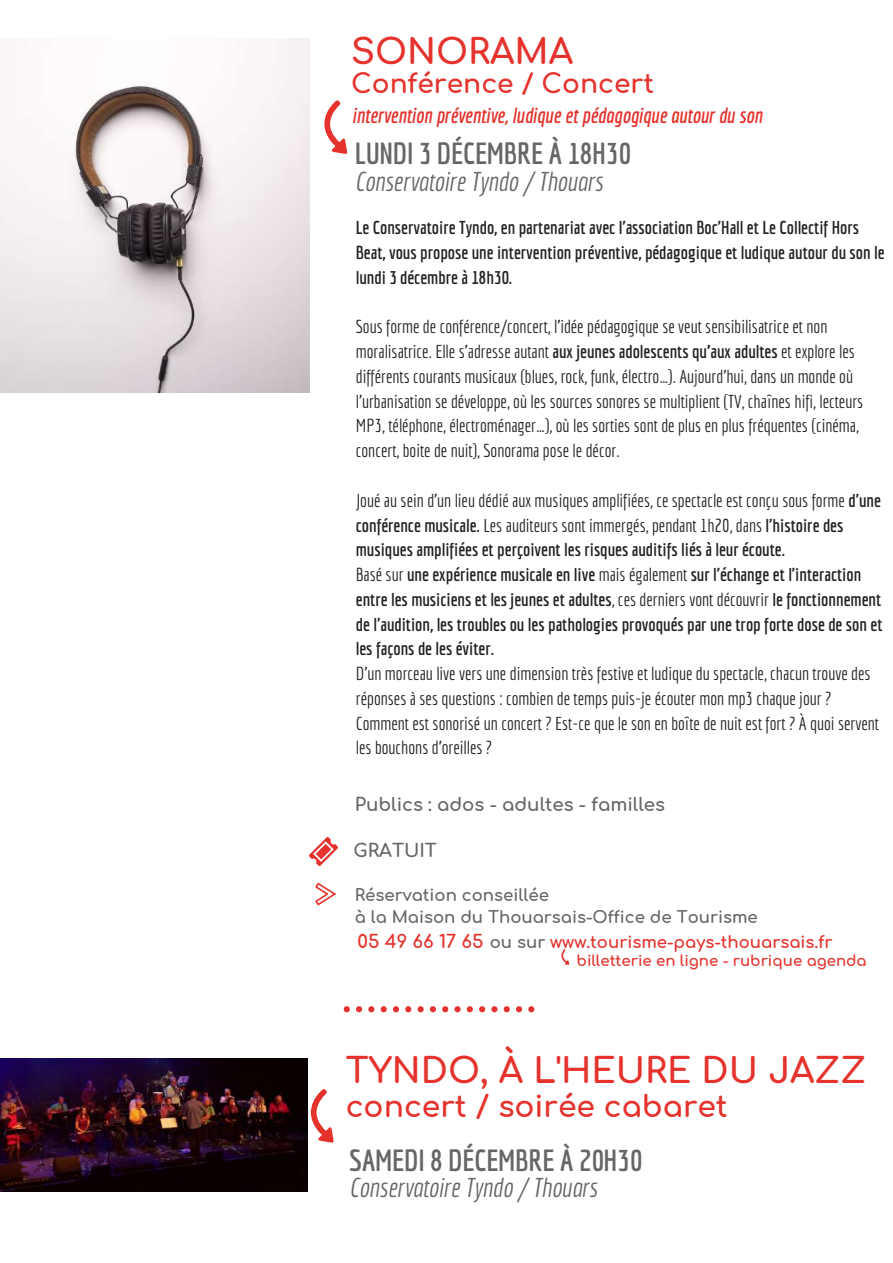
<style>
.page{position:relative;width:893px;height:1263px;background:#fff}
.page>*{position:absolute;margin:0;border:0;box-sizing:border-box;transform-origin:0 0}
.t1{font:700 34.8px "Comfortaa";color:#e5322c}
.t2{font:700 29.85px "Economica";color:#666}
.t3{font:700 29.85px "Comfortaa";color:#e5322c}
.t4{font:italic 26.55px "Economica";color:#666}
.t5{font:700 26.55px "Comfortaa";color:#e5322c}
.t6{font:italic 700 21.45px "Economica";color:#e5322c}
.t7{font:18.15px/24.8px "Economica";color:#222}
.t8{font:700 18.15px/24.8px "Economica";color:#222}
.t9{font:700 18.15px "Comfortaa";color:#666}
.t10{font:700 16.5px/22.5px "Comfortaa";color:#666}
.t11{font:700 16.5px "Comfortaa";color:#e5322c}
.t12{font:700 14.85px "Comfortaa";color:#e5322c}
.s1{font-weight:700}
.s2{font-weight:400}
.s3{font-size:18.15px}
.s4{color:#666}
</style>
<div class="page">
<svg style="left:309px;top:99px;width:39px;height:61px"></svg>
<svg style="left:561px;top:949px;width:9px;height:16px"></svg>
<svg style="left:405px;top:1006px;width:6px;height:6px"></svg>
<svg style="left:418px;top:1006px;width:6px;height:6px"></svg>
<svg style="left:393px;top:1006px;width:6px;height:6px"></svg>
<svg style="left:442px;top:1006px;width:6px;height:6px"></svg>
<svg style="left:344px;top:1006px;width:6px;height:6px"></svg>
<div style="left:454px;top:1006px;width:7px;height:6px;background:#e5322c;border-radius:50%"></div>
<svg style="left:356px;top:1006px;width:6px;height:6px"></svg>
<svg style="left:368px;top:1006px;width:6px;height:6px"></svg>
<svg style="left:381px;top:1006px;width:6px;height:6px"></svg>
<svg style="left:430px;top:1006px;width:6px;height:6px"></svg>
<svg style="left:528px;top:1006px;width:6px;height:6px"></svg>
<svg style="left:516px;top:1006px;width:6px;height:6px"></svg>
<svg style="left:479px;top:1006px;width:6px;height:6px"></svg>
<svg style="left:491px;top:1006px;width:6px;height:6px"></svg>
<svg style="left:467px;top:1006px;width:6px;height:6px"></svg>
<svg style="left:504px;top:1006px;width:6px;height:6px"></svg>
<img style="left:310px;top:838px;width:28px;height:28px">
<svg style="left:315px;top:883px;width:21px;height:22px"></svg>
<img style="left:0;top:39px;width:309px;height:353px">
<svg style="left:307px;top:1088px;width:27px;height:60px"></svg>
<img style="left:0;top:1058px;width:307px;height:133px">
<h1 class="t1" style="left:351px;top:34px;width:223px">SONORAMA</h1>
<h3 class="t5" style="left:351px;top:70px;width:304px">Conférence / Concert</h3>
<p class="t6" style="left:352px;top:102px;width:412px">intervention préventive, ludique et pédagogique autour du son</p>
<h2 class="t2" style="left:355px;top:136px;width:277px">LUNDI 3 DÉCEMBRE À 18H30</h2>
<h3 class="t4" style="left:355px;top:166px;width:250px">Conservatoire Tyndo / Thouars</h3>
<p class="t8" style="left:356px;top:215px;width:530px">Le Conservatoire Tyndo, en partenariat avec l'association Boc'Hall et Le Collectif Hors<br>Beat, vous propose une intervention préventive, pédagogique et ludique autour du son le lundi 3 décembre à 18h30.</p>
<p class="t7" style="left:356px;top:314px;width:509px">Sous forme de conférence/concert, l'idée pédagogique se veut sensibilisatrice et non moralisatrice. Elle s’adresse autant <span class="s1">aux jeunes adolescents qu’aux adultes</span> et explore les différents courants musicaux (blues, rock, funk, électro…). Aujourd’hui, dans un monde où l’urbanisation se développe, où les sources sonores se multiplient (TV, chaînes hifi, lecteurs MP3, téléphone, électroménager…), où les sorties sont de plus en plus fréquentes (cinéma, concert, boite de nuit), Sonorama pose le décor.</p>
<p class="t8" style="left:356px;top:488px;width:528px"><span class="s2">Joué au sein d'un lieu dédié aux musiques amplifiées, ce spectacle est conçu sous forme</span> d'une conférence musicale. <span class="s2">Les auditeurs sont immergés, pendant 1h20, dans</span> l'histoire des musiques amplifiées et perçoivent les risques auditifs liés à leur écoute.<br><span class="s2">Basé sur</span> une expérience musicale en live <span class="s2">mais également</span> sur l'échange et l'interaction entre les musiciens et les jeunes et adultes<span class="s2">, ces derniers vont découvrir</span> le fonctionnement de l'audition, les troubles ou les pathologies provoqués par une trop forte dose de son et les façons de les éviter.</p>
<p class="t7" style="left:356px;top:661px;width:525px">D'un morceau live vers une dimension très festive et ludique du spectacle, chacun trouve des réponses à ses questions : combien de temps puis-je écouter mon mp3 chaque jour ?<br>Comment est sonorisé un concert ? Est-ce que le son en boîte de nuit est fort ? À quoi servent les bouchons d'oreilles ?</p>
<p class="t9" style="left:355px;top:795px;width:312px">Publics : ados - adultes - familles</p>
<p class="t9" style="left:354px;top:841px;width:85px">GRATUIT</p>
<p class="t10" style="left:355px;top:884px;width:405px">Réservation conseillée<br>à la Maison du Thouarsais-Office de Tourisme</p>
<p class="t11" style="left:358px;top:934px;width:476px"><span class="s3">05 49 66 17 65</span> <span class="s4">ou sur</span> www.tourisme-pays-thouarsais.fr</p>
<p class="t12" style="left:576px;top:953px;width:292px">billetterie en ligne - rubrique agenda</p>
<h1 class="t1" style="left:346px;top:1052px;width:522px">TYNDO, À L'HEURE DU JAZZ</h1>
<h2 class="t3" style="left:346px;top:1091px;width:384px">concert / soirée cabaret</h2>
<h2 class="t2" style="left:349px;top:1143px;width:294px">SAMEDI 8 DÉCEMBRE À 20H30</h2>
<h3 class="t4" style="left:349px;top:1172px;width:250px">Conservatoire Tyndo / Thouars</h3>
</div>
